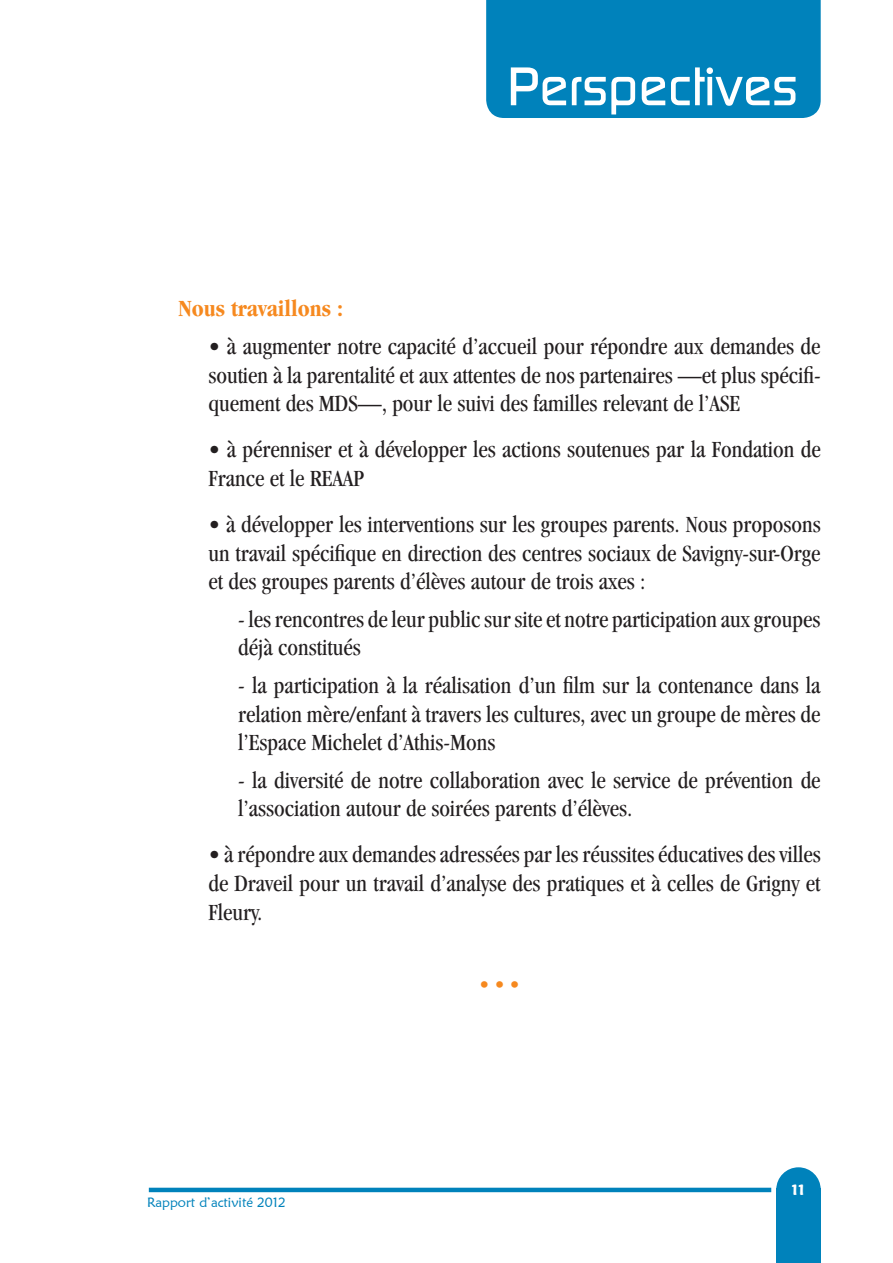
<style>
.page{position:relative;width:893px;height:1263px;background:#fff}
.page>*{position:absolute;margin:0;border:0;box-sizing:border-box;transform-origin:0 0}
.t1{font:500 52.5px "Dicot";color:#fff}
.t2{font:condensed 24px/28.8px "Garamond";color:#231f20;text-align:justify}
.t3{font:700 condensed 24px "Garamond";color:#f6891f}
.t4{font:condensed 21px "Garamond";color:#f6891f}
.t5{font:600 15px "Maiandra GD";color:#fff}
.t6{font:13.5px "Maiandra GD";color:#0082bb}
</style>
<div class="page">
<hr style="left:149px;top:1188px;width:622px;height:4px;background:#0082bb">
<div style="left:776px;top:1188px;width:45px;height:75px;background:#0082bb"></div>
<div style="left:776px;top:1167px;width:45px;height:45px;background:#0082bb;border-radius:50%"></div>
<div style="left:486px;top:0;width:335px;height:118px;background:#0082bb"></div>
<h1 class="t1" style="left:507px;top:57px;width:292px">Perspectives</h1>
<p class="t3" style="left:179px;top:295px;width:166px">Nous travaillons :</p>
<p class="t2" style="left:208px;top:331px;width:614px">• à augmenter notre capacité d’accueil pour répondre aux demandes de soutien à la parentalité et aux attentes de nos partenaires —et plus spécifi&shy;quement des MDS—, pour le suivi des familles relevant de l’ASE</p>
<p class="t2" style="left:208px;top:435px;width:614px">• à pérenniser et à développer les actions soutenues par la Fondation de<br>France et le REAAP</p>
<p class="t2" style="left:208px;top:509px;width:614px">• à développer les interventions sur les groupes parents. Nous proposons un travail spécifique en direction des centres sociaux de Savigny-sur-Orge et des groupes parents d’élèves autour de trois axes :</p>
<p class="t2" style="left:238px;top:604px;width:584px">- les rencontres de leur public sur site et notre participation aux groupes déjà constitués</p>
<p class="t2" style="left:238px;top:670px;width:584px">- la participation à la réalisation d’un film sur la contenance dans la relation mère/enfant à travers les cultures, avec un groupe de mères de l’Espace Michelet d’Athis-Mons</p>
<p class="t2" style="left:238px;top:765px;width:584px">- la diversité de notre collaboration avec le service de prévention de l’association autour de soirées parents d’élèves.</p>
<p class="t2" style="left:208px;top:840px;width:614px">• à répondre aux demandes adressées par les réussites éducatives des villes de Draveil pour un travail d’analyse des pratiques et à celles de Grigny et Fleury.</p>
<p class="t6" style="left:147px;top:1194px;width:140px">Rapport d’activité 2012</p>
<p class="t4" style="left:479px;top:972px;width:42px">• • •</p>
<p class="t5" style="left:791px;top:1181px;width:15px">11</p>
</div>
